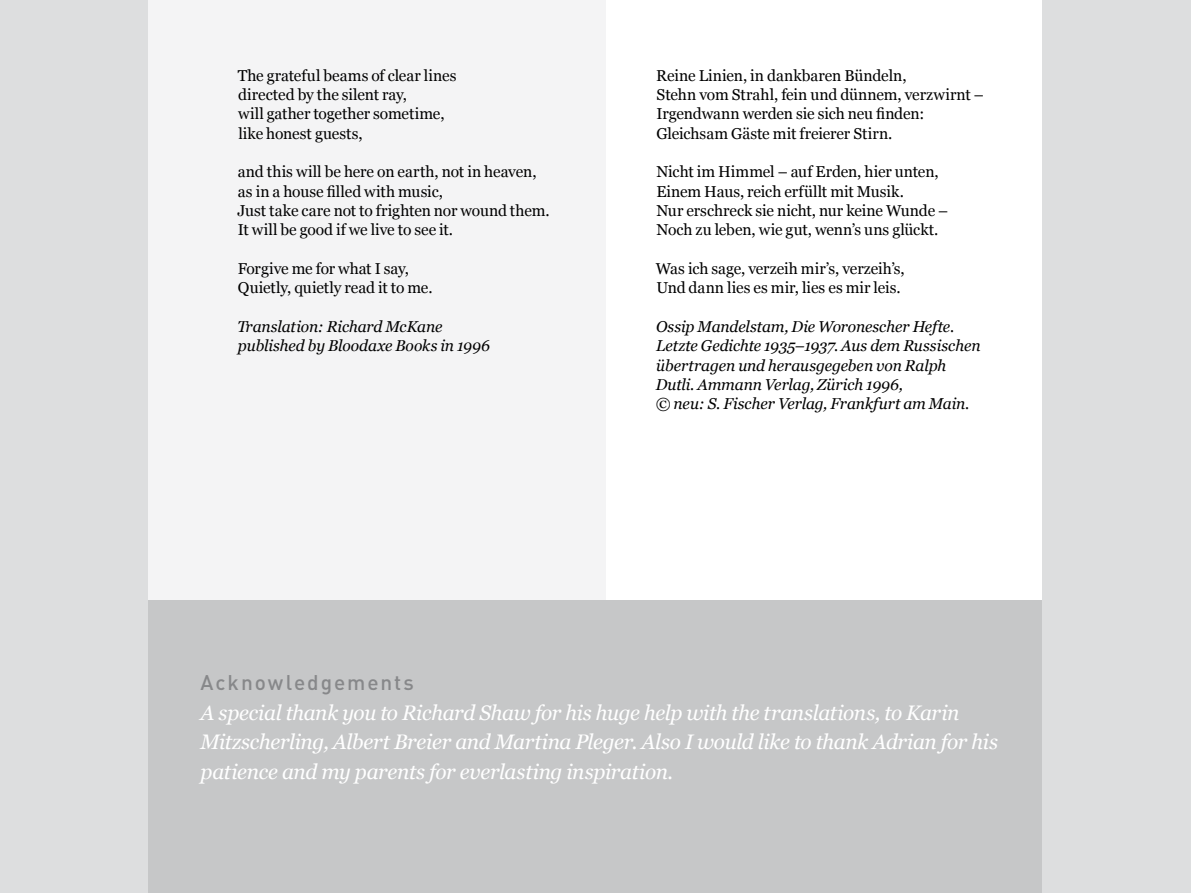
<style>
.page{position:relative;width:1191px;height:893px;background:#dddedf}
.page>*{position:absolute;margin:0;border:0;box-sizing:border-box;transform-origin:0 0}
.t1{font:italic 21px/29.7px "Georgia";letter-spacing:-.02em;color:#fff}
.t2{font:500 21px "DINOT";letter-spacing:.09em;color:#87888a}
.t3{font:15.75px/19.4px "Georgia";letter-spacing:-.005em;color:#000}
.t4{font:italic 15.75px/19.4px "Georgia";letter-spacing:-.01em;color:#000}
</style>
<div class="page">
<div style="left:149px;top:0;width:893px;height:893px;background:#fff"></div>
<div style="left:149px;top:0;width:456px;height:893px;background:#f4f4f5"></div>
<div style="left:149px;top:600px;width:893px;height:293px;background:#c6c7c8"></div>
<p class="t3" style="left:238px;top:65px;width:220px">The grateful beams of clear lines directed by the silent ray,<br>will gather together sometime, like honest guests,</p>
<p class="t3" style="left:237px;top:162px;width:314px">and this will be here on earth, not in heaven, as in a house filled with music,<br>Just take care not to frighten nor wound them.<br>It will be good if we live to see it.</p>
<p class="t3" style="left:238px;top:258px;width:196px">Forgive me for what I say,<br>Quietly, quietly read it to me.</p>
<p class="t4" style="left:237px;top:316px;width:254px">Translation: Richard McKane published by Bloodaxe Books in 1996</p>
<p class="t3" style="left:656px;top:65px;width:329px">Reine Linien, in dankbaren Bündeln,<br>Stehn vom Strahl, fein und dünnem, verzwirnt – Irgendwann werden sie sich neu finden:<br>Gleichsam Gäste mit freierer Stirn.</p>
<p class="t3" style="left:656px;top:162px;width:293px">Nicht im Himmel – auf Erden, hier unten, Einem Haus, reich erfüllt mit Musik.<br>Nur erschreck sie nicht, nur keine Wunde – Noch zu leben, wie gut, wenn’s uns glückt.</p>
<p class="t3" style="left:656px;top:258px;width:250px">Was ich sage, verzeih mir’s, verzeih’s,<br>Und dann lies es mir, lies es mir leis.</p>
<p class="t4" style="left:655px;top:316px;width:326px">Ossip Mandelstam, Die Woronescher Hefte.<br>Letzte Gedichte 1935–1937. Aus dem Russischen übertragen und herausgegeben von Ralph Dutli. Ammann Verlag, Zürich 1996,<br>© neu: S. Fischer Verlag, Frankfurt am Main.</p>
<h1 class="t2" style="left:200px;top:669px;width:215px">Acknowledgements</h1>
<h1 class="t1" style="left:200px;top:697px;width:799px">A special thank you to Richard Shaw for his huge help with the translations, to Karin<br>Mitzscherling, Albert Breier and Martina Pleger. Also I would like to thank Adrian for his patience and my parents for everlasting inspiration.</h1>
</div>
